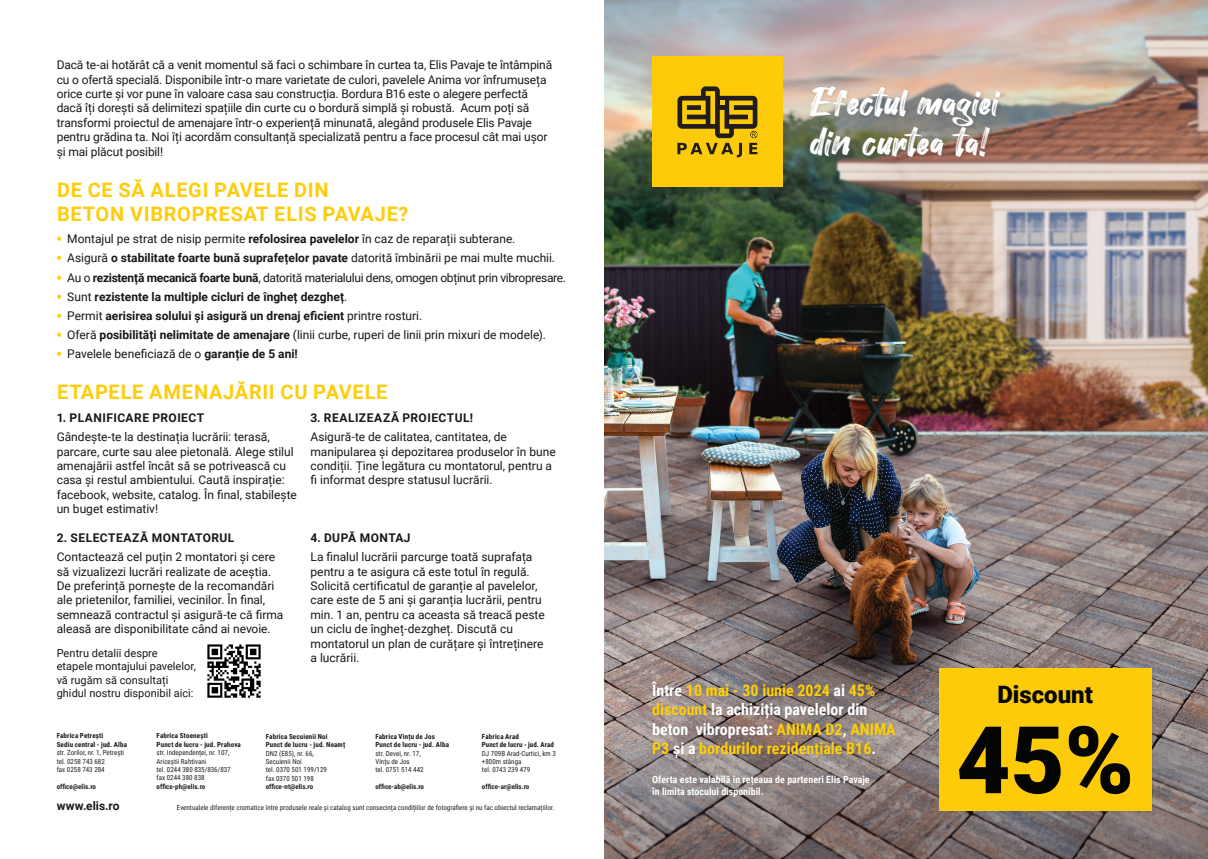
<style>
.page{position:relative;width:1208px;height:859px;background:#fff}
.page>*{position:absolute;margin:0;border:0;box-sizing:border-box;transform-origin:0 0}
.t1{font:900 93.5px "Roboto";color:#040503}
.t2{font:40px/40px "Hey August";color:#fff}
.t3{font:900 24px "Roboto";color:#040503}
.t4{font:700 20px/24px "Roboto";letter-spacing:.035em;color:#fdcd0b}
.t5{font:700 16px/19.2px "Roboto Condensed";color:#fece08}
.t6{font:12px/14.4px "Roboto";letter-spacing:-.005em;color:#1a1716}
.t7{font:12px "Roboto";letter-spacing:-.005em;color:#191716}
.t8{font:700 12px "Roboto";color:#191716}
.t9{font:12px "Roboto";letter-spacing:-.025em;color:#191716}
.t10{font:700 12px "Roboto";letter-spacing:.04em;color:#1a1716}
.t11{font:700 12px "Roboto";color:#1a1716}
.t12{font:11px/13.2px "Roboto";color:#1a1716}
.t13{font:700 10px/12px "Roboto Condensed";color:#fff}
.t14{font:7px/8.4px "Roboto Condensed";color:#231f20}
.t15{font:700 7px/8.4px "Roboto Condensed";letter-spacing:.025em;color:#1a1716}
.t16{font:700 7px "Roboto Condensed";color:#231f20}
.t17{font:700 7px/8.4px "Roboto Condensed";color:#1a1716}
.s1{font-family:"Neue Haas Unica W1 G";font-weight:900;color:#fdcd0b}
.s2{font-weight:700}
.s3{font-weight:400}
.s4{color:#fff}
</style>
<div class="page">
<img style="left:207px;top:644px;width:54px;height:54px">
<img style="left:604px;top:0;width:604px;height:859px">
<div style="left:652px;top:57px;width:130px;height:130px;background:#fdcb0a"></div>
<svg style="left:677px;top:86px;width:80px;height:71px"></svg>
<div style="left:650px;top:680px;width:249px;height:121px;background:#231f20;opacity:.14"></div>
<div style="left:937px;top:666px;width:218px;height:149px;background:#231f20;opacity:.14"></div>
<div style="left:939px;top:668px;width:212px;height:143px;background:#fdcb0a"></div>
<div style="left:808px;top:84px;width:196px;height:76px;background:#231f20;opacity:.14"></div>
<p class="t6" style="left:57px;top:57px;width:497px">Dacă te-ai hotărât că a venit momentul să faci o schimbare în curtea ta, Elis Pavaje te întâmpină cu o ofertă specială. Disponibile într-o mare varietate de culori, pavelele Anima vor înfrumuseța orice curte și vor pune în valoare casa sau construcția. Bordura B16 este o alegere perfectă dacă îți dorești să delimitezi spațiile din curte cu o bordură simplă și robustă. Acum poți să transformi proiectul de amenajare într-o experiență minunată, alegând produsele Elis Pavaje pentru grădina ta. Noi îți acordăm consultanță specializată pentru a face procesul cât mai ușor și mai plăcut posibil!</p>
<h3 class="t4" style="left:57px;top:177px;width:353px">DE CE SĂ ALEGI PAVELE DIN<br>BETON VIBROPRESAT ELIS PAVAJE?</h3>
<p class="t7" style="left:57px;top:231px;width:460px"><span class="s1">•</span> Montajul pe strat de nisip permite <span class="s2">refolosirea pavelelor</span> în caz de reparații subterane.</p>
<p class="t7" style="left:57px;top:250px;width:500px"><span class="s1">•</span> Asigură <span class="s2">o stabilitate foarte bună suprafețelor pavate</span> datorită îmbinării pe mai multe muchii.</p>
<p class="t9" style="left:57px;top:269px;width:511px"><span class="s1">•</span> Au o <span class="s2">rezistență mecanică foarte bună</span>, datorită materialului dens, omogen obținut prin vibropresare.</p>
<p class="t8" style="left:57px;top:288px;width:292px"><span class="s1">•</span> <span class="s3">Sunt</span> rezistente la multiple cicluri de îngheț dezgheț<span class="s3">.</span></p>
<p class="t8" style="left:57px;top:307px;width:367px"><span class="s1">•</span> <span class="s3">Permit</span> aerisirea solului și asigură un drenaj eficient <span class="s3">printre rosturi.</span></p>
<p class="t7" style="left:57px;top:327px;width:490px"><span class="s1">•</span> Oferă <span class="s2">posibilități nelimitate de amenajare</span> (linii curbe, ruperi de linii prin mixuri de modele).</p>
<p class="t7" style="left:57px;top:346px;width:243px"><span class="s1">•</span> Pavelele beneficiază de o <span class="s2">garanție de 5 ani!</span></p>
<h3 class="t4" style="left:57px;top:380px;width:332px">ETAPELE AMENAJĂRII CU PAVELE</h3>
<p class="t10" style="left:310px;top:409px;width:164px">3. REALIZEAZĂ PROIECTUL!</p>
<p class="t6" style="left:310px;top:429px;width:247px">Asigură-te de calitatea, cantitatea, de manipularea și depozitarea produselor în bune condiții. Ține legătura cu montatorul, pentru a fi informat despre statusul lucrării.</p>
<p class="t10" style="left:57px;top:409px;width:149px">1. PLANIFICARE PROIECT</p>
<p class="t6" style="left:57px;top:429px;width:242px">Gândește-te la destinația lucrării: terasă, parcare, curte sau alee pietonală. Alege stilul amenajării astfel încât să se potrivească cu casa și restul ambientului. Caută inspirație: facebook, website, catalog. În final, stabilește un buget estimativ!</p>
<p class="t10" style="left:57px;top:529px;width:179px">2. SELECTEAZĂ MONTATORUL</p>
<p class="t6" style="left:57px;top:549px;width:228px">Contactează cel puțin 2 montatori și cere să vizualizezi lucrări realizate de aceștia.<br>De preferință pornește de la recomandări ale prietenilor, familiei, vecinilor. În final, semnează contractul și asigură-te că firma aleasă are disponibilitate când ai nevoie.</p>
<p class="t12" style="left:57px;top:646px;width:141px">Pentru detalii despre etapele montajului pavelelor, vă rugăm să consultați ghidul nostru disponibil aici:</p>
<p class="t15" style="left:57px;top:731px;width:72px">Fabrica Petrești<br>Sediu central - jud. Alba</p>
<p class="t14" style="left:57px;top:748px;width:69px">str. Zorilor, nr. 1, Petrești tel. 0258 743 682<br>fax 0258 743 284</p>
<p class="t16" style="left:57px;top:781px;width:41px">office@elis.ro</p>
<p class="t10" style="left:310px;top:529px;width:102px">4. DUPĂ MONTAJ</p>
<p class="t6" style="left:310px;top:549px;width:236px">La finalul lucrării parcurge toată suprafața pentru a te asigura că este totul în regulă.<br>Solicită certificatul de garanție al pavelelor, care este de 5 ani și garanția lucrării, pentru min. 1 an, pentru ca aceasta să treacă peste un ciclu de îngheț-dezgheț. Discută cu montatorul un plan de curățare și întreținere a lucrării.</p>
<p class="t15" style="left:157px;top:731px;width:86px">Fabrica Stoenești<br>Punct de lucru - jud. Prahova</p>
<p class="t14" style="left:157px;top:748px;width:76px">str. Independenței, nr. 107,<br>Ariceștii Rahtivani<br>tel. 0244 380 835/836/837 fax 0244 380 838</p>
<p class="t16" style="left:157px;top:781px;width:50px">office-ph@elis.ro</p>
<p class="t15" style="left:375px;top:732px;width:75px">Fabrica Vințu de Jos<br>Punct de lucru - jud. Alba</p>
<p class="t14" style="left:375px;top:748px;width:50px">str. Devei, nr. 17,<br>Vințu de Jos<br>tel. 0751 514 442</p>
<p class="t16" style="left:375px;top:782px;width:50px">office-ab@elis.ro</p>
<p class="t17" style="left:482px;top:732px;width:73px">Fabrica Arad<br>Punct de lucru - jud. Arad</p>
<p class="t14" style="left:482px;top:748px;width:75px">DJ 709B Arad-Curtici, km 3 +800m stânga<br>tel. 0743 239 479</p>
<p class="t16" style="left:482px;top:782px;width:49px">office-ar@elis.ro</p>
<p class="t15" style="left:266px;top:732px;width:81px">Fabrica Secuienii Noi<br>Punct de lucru - jud. Neamț</p>
<p class="t14" style="left:266px;top:748px;width:63px">DN2 (E85), nr. 66,<br>Secuienii Noi<br>tel. 0370 501 199/129 fax 0370 501 198</p>
<p class="t16" style="left:266px;top:782px;width:49px">office-nt@elis.ro</p>
<p class="t11" style="left:57px;top:798px;width:65px">www.elis.ro</p>
<p class="t14" style="left:177px;top:803px;width:379px">Eventualele diferențe cromatice între produsele reale și catalog sunt consecința condițiilor de fotografiere și nu fac obiectul reclamațiilor.</p>
<h2 class="t2" style="left:810px;top:83px;width:190px">Efectul magiei din curtea ta!</h2>
<h3 class="t5" style="left:652px;top:680px;width:245px"><span class="s4">Între</span> 10 mai - 30 iunie 2024 <span class="s4">ai</span> 45% discount <span class="s4">la achiziția pavelelor din beton vibropresat:</span> ANIMA D2<span class="s4">,</span> ANIMA P3 <span class="s4">și a</span> bordurilor rezidențiale B16<span class="s4">.</span></h3>
<p class="t13" style="left:652px;top:773px;width:219px">Oferta este valabilă în rețeaua de parteneri Elis Pavaje în limita stocului disponibil.</p>
<h3 class="t3" style="left:997px;top:678px;width:97px">Discount</h3>
<h1 class="t1" style="left:956px;top:694px;width:179px">45%</h1>
</div>
